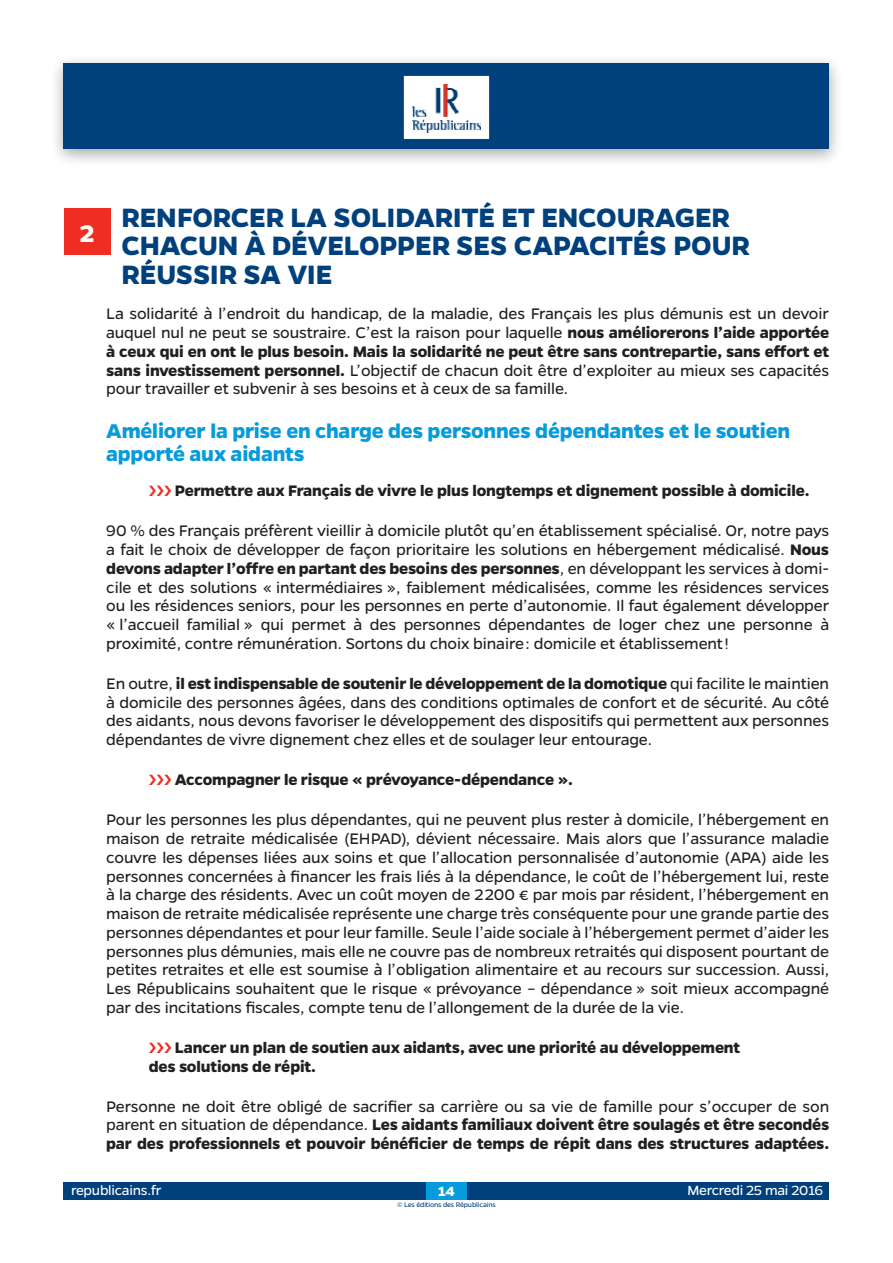
<style>
.page{position:relative;width:893px;height:1263px;background:#fff}
.page>*{position:absolute;margin:0;border:0;box-sizing:border-box;transform-origin:0 0}
.t1{font:700 30px/28.5px "Gentona";letter-spacing:-.005em;color:#00407c}
.t2{font:700 27px "Gentona";color:#fff}
.t3{font:700 22.5px/22.5px "Gentona";letter-spacing:-.01em;color:#069bda}
.t4{font:17.25px/18.8px "Gentona";letter-spacing:-.01em;color:#231f20;text-align:justify}
.t5{font:700 17.25px/18.8px "Gentona";letter-spacing:-.01em;color:#231f20}
.t6{font:15px "Gentona";letter-spacing:-.015em;color:#fff}
.t7{font:700 15px "Gentona";color:#fff}
.t8{font:7.5px "Gentona";letter-spacing:-.015em;color:#00407c}
.s1{font-weight:700}
.s2{font-weight:400}
</style>
<div class="page">
<div style="left:49px;top:54px;width:794px;height:113px;background:#231f20;opacity:.4"></div>
<div style="left:64px;top:64px;width:765px;height:85px;background:#00407c"></div>
<div style="left:64px;top:1182px;width:765px;height:17px;background:#00407c"></div>
<div style="left:403px;top:75px;width:87px;height:64px;background:#fff"></div>
<img style="left:412px;top:84px;width:69px;height:48px">
<div style="left:403px;top:75px;width:87px;height:65px;border:1px solid #00407c"></div>
<div style="left:426px;top:1182px;width:41px;height:17px;background:#069bda"></div>
<div style="left:64px;top:208px;width:47px;height:47px;background:#ee2e22"></div>
<h2 class="t2" style="left:80px;top:218px;width:16px">2</h2>
<h1 class="t1" style="left:121px;top:202px;width:630px">RENFORCER LA SOLIDARITÉ ET ENCOURAGER<br>CHACUN À DÉVELOPPER SES CAPACITÉS POUR<br>RÉUSSIR SA VIE</h1>
<p class="t4" style="left:106px;top:305px;width:724px">La solidarité à l’endroit du handicap, de la maladie, des Français les plus démunis est un devoir auquel nul ne peut se soustraire. C’est la raison pour laquelle <span class="s1">nous améliorerons l’aide apportée à ceux qui en ont le plus besoin. Mais la solidarité ne peut être sans contrepartie, sans effort et sans investissement personnel.</span> L’objectif de chacun doit être d’exploiter au mieux ses capacités pour travailler et subvenir à ses besoins et à ceux de sa famille.</p>
<h3 class="t3" style="left:106px;top:419px;width:685px">Améliorer la prise en charge des personnes dépendantes et le soutien apporté aux aidants</h3>
<p class="t5" style="left:175px;top:481px;width:636px">Permettre aux Français de vivre le plus longtemps et dignement possible à domicile.</p>
<p class="t4" style="left:106px;top:522px;width:724px">90 % des Français préfèrent vieillir à domicile plutôt qu’en établissement spécialisé. Or, notre pays a fait le choix de développer de façon prioritaire les solutions en hébergement médicalisé. <span class="s1">Nous devons adapter l’offre en partant des besoins des personnes</span>, en développant les services à domi&shy;cile et des solutions « intermédiaires », faiblement médicalisées, comme les résidences services ou les résidences seniors, pour les personnes en perte d’autonomie. Il faut également développer « l’accueil familial » qui permet à des personnes dépendantes de loger chez une personne à proximité, contre rémunération. Sortons du choix binaire : domicile et établissement !</p>
<p class="t4" style="left:106px;top:674px;width:724px">En outre, <span class="s1">il est indispensable de soutenir le développement de la domotique</span> qui facilite le maintien à domicile des personnes âgées, dans des conditions optimales de confort et de sécurité. Au côté des aidants, nous devons favoriser le développement des dispositifs qui permettent aux personnes dépendantes de vivre dignement chez elles et de soulager leur entourage.</p>
<p class="t5" style="left:175px;top:770px;width:400px">Accompagner le risque « prévoyance-dépendance ».</p>
<p class="t4" style="left:106px;top:810px;width:724px">Pour les personnes les plus dépendantes, qui ne peuvent plus rester à domicile, l’hébergement en maison de retraite médicalisée (EHPAD), dévient nécessaire. Mais alors que l’assurance maladie couvre les dépenses liées aux soins et que l’allocation personnalisée d’autonomie (APA) aide les personnes concernées à financer les frais liés à la dépendance, le coût de l’hébergement lui, reste à la charge des résidents. Avec un coût moyen de 2 200 € par mois par résident, l’hébergement en maison de retraite médicalisée représente une charge très conséquente pour une grande partie des personnes dépendantes et pour leur famille. Seule l’aide sociale à l’hébergement permet d’aider les personnes plus démunies, mais elle ne couvre pas de nombreux retraités qui disposent pourtant de petites retraites et elle est soumise à l’obligation alimentaire et au recours sur succession. Aussi, Les Républicains souhaitent que le risque « prévoyance – dépendance » soit mieux accompagné par des incitations fiscales, compte tenu de l’allongement de la durée de la vie.</p>
<p class="t5" style="left:149px;top:1038px;width:593px;text-indent:26px">Lancer un plan de soutien aux aidants, avec une priorité au développement des solutions de répit.</p>
<p class="t5" style="left:106px;top:1096px;width:724px;text-align:justify"><span class="s2">Personne ne doit être obligé de sacrifier sa carrière ou sa vie de famille pour s’occuper de son parent en situation de dépendance.</span> Les aidants familiaux doivent être soulagés et être secondés par des professionnels et pouvoir bénéficier de temps de répit dans des structures adaptées.</p>
<p class="t6" style="left:71px;top:1182px;width:92px">republicains.fr</p>
<p class="t6" style="left:687px;top:1182px;width:137px">Mercredi 25 mai 2016</p>
<p class="t8" style="left:397px;top:1201px;width:100px">© Les éditions des Républicains</p>
<p class="t7" style="left:438px;top:1183px;width:18px">14</p>
</div>
